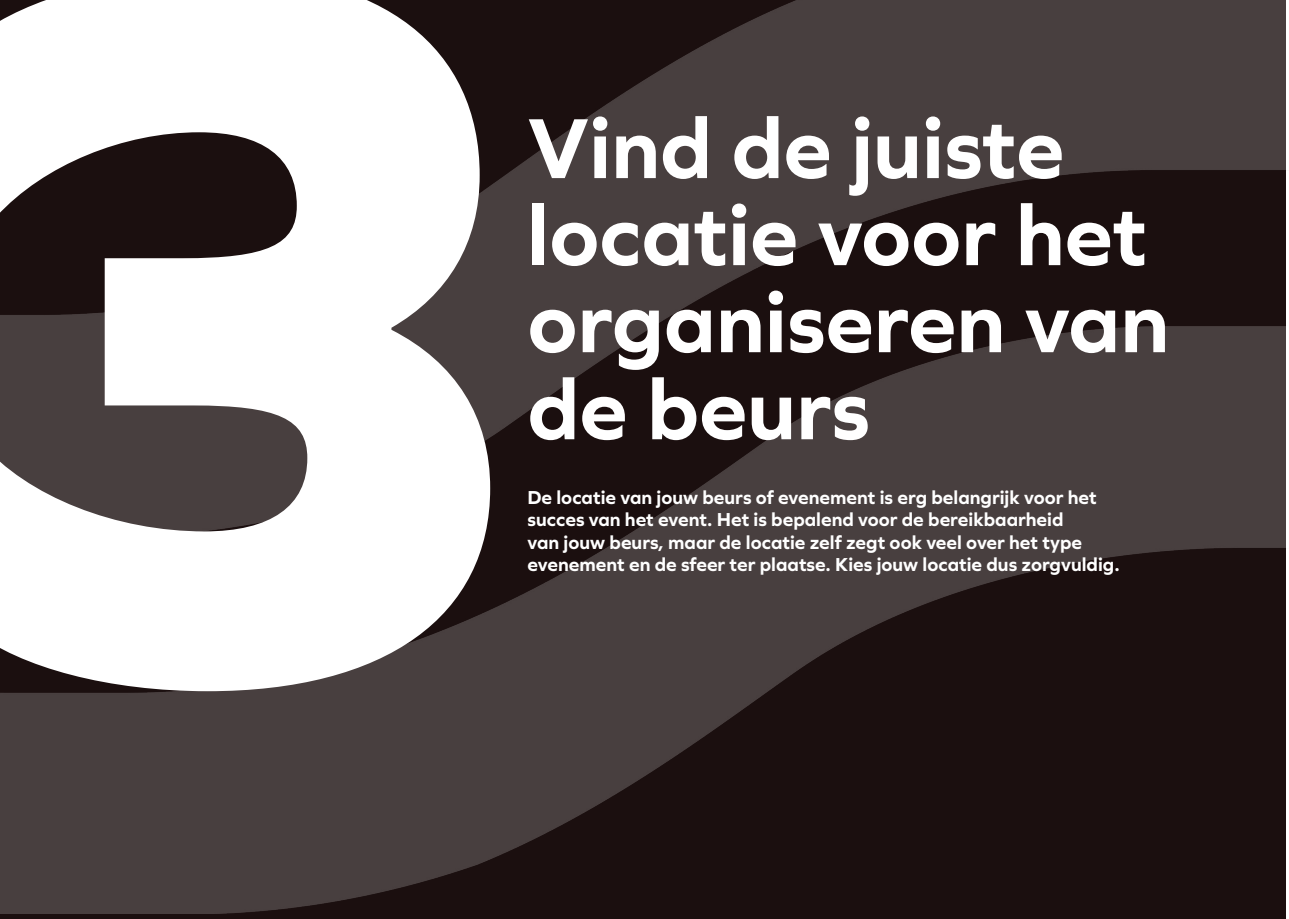
<style>
.page{position:relative;width:1289px;height:919px;background:#fff}
.page>*{position:absolute;margin:0;border:0;box-sizing:border-box;transform-origin:0 0}
.t1{font:800 1050px "Graphie";color:#fff}
.Titel-1{font:700 88.5px/87px "Graphie";color:#fff}
.Intro-wit{font:700 19.5px/22.5px "Graphie";color:#fff}
</style>
<div class="page">
<img style="left:0;top:0;width:1286px;height:913px">
<p class="t1" style="left:-121px;top:-292px;width:684px">3</p>
<p class="Titel-1" style="left:527px;top:103px;width:538px">Vind de juiste</p>
<p class="Titel-1" style="left:527px;top:190px;width:643px">locatie voor het organiseren van de beurs</p>
<p class="Intro-wit" style="left:527px;top:485px;width:593px">De locatie van jouw beurs of evenement is erg belangrijk voor het succes van het event. Het is bepalend voor de bereikbaarheid<br>van jouw beurs, maar de locatie zelf zegt ook veel over het type evenement en de sfeer ter plaatse. Kies jouw locatie dus zorgvuldig.</p>
</div>
